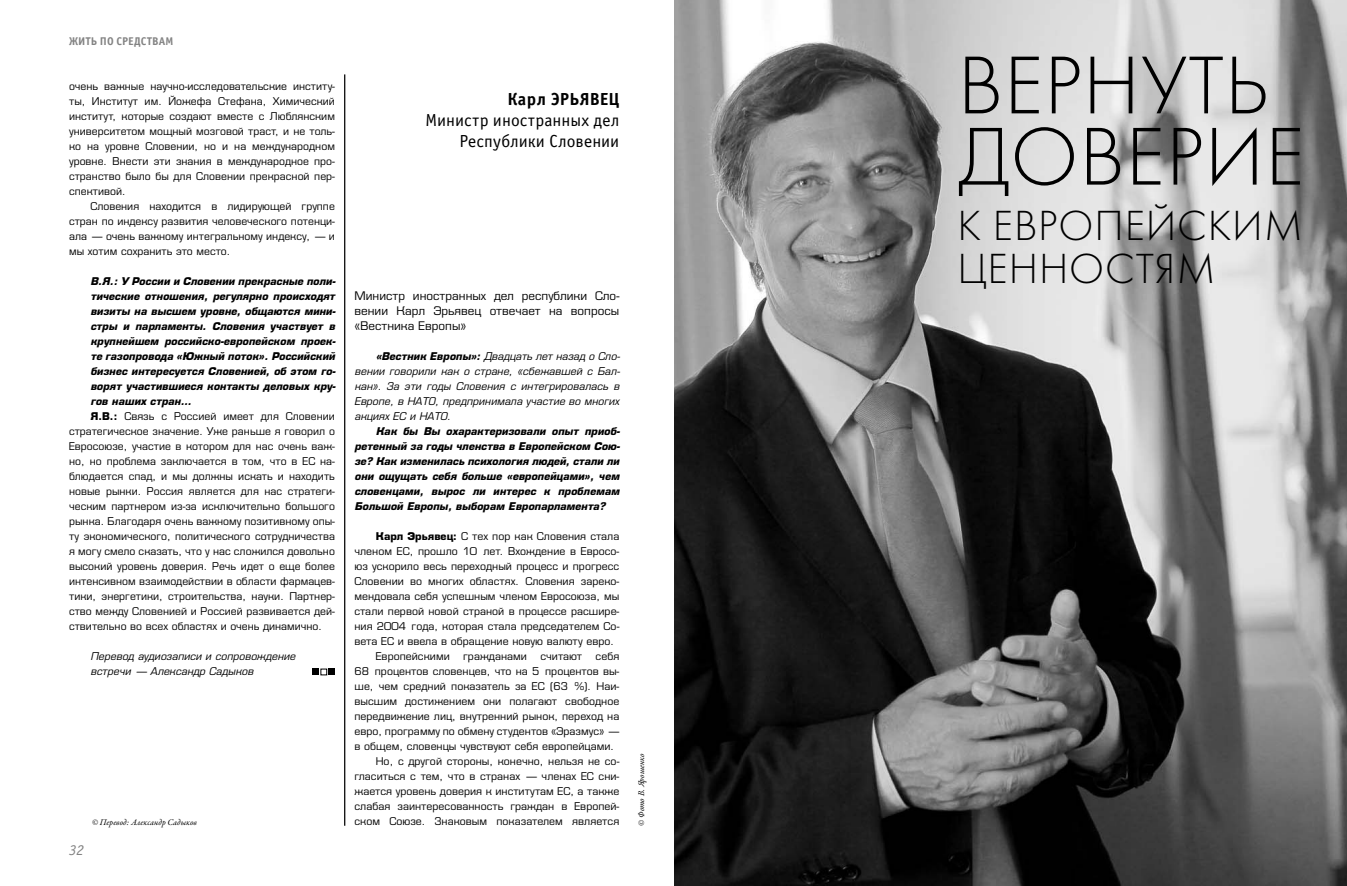
<style>
.page{position:relative;width:1347px;height:886px;background:#fff}
.page>*{position:absolute;margin:0;border:0;box-sizing:border-box;transform-origin:0 0}
.t1{font:300 85px/71.2px "Futura";letter-spacing:.01em;color:#000}
.t2{font:300 43.75px/43.8px "Futura";letter-spacing:.02em;color:#000}
.t3{font:17.5px/21px "Officina Sans Book ITC";letter-spacing:.005em;color:#000;text-align:right}
.t4{font:17.5px "Officina Sans Bold ITC";color:#000}
.t5{font:italic 15px "Officina Sans Book ITC";color:#838383}
.t6{font:12.5px/15px "Eurofont C";letter-spacing:.005em;color:#000;text-align:justify}
.t7{font:11.25px/15px "Eurofont C";letter-spacing:.005em;color:#000;text-align:justify}
.t8{font:italic 700 11.25px/15px "Eurofont C";letter-spacing:.005em;color:#000;text-align:justify}
.t9{font:italic 11.25px/15px "Eurofont C";letter-spacing:.005em;color:#000;text-align:justify}
.t10{font:11.25px "Officina Sans Bold ITC";letter-spacing:.015em;color:#838383}
.t11{font:italic 8.75px "Garamond Premr Pro";letter-spacing:.005em;color:#000}
.s1{font-weight:700}
</style>
<div class="page">
<svg style="left:313px;top:669px;width:22px;height:6px"></svg>
<hr style="left:344px;top:74px;width:1px;height:752px;background:#000">
<img style="left:674px;top:0;width:672px;height:886px">
<p class="t10" style="left:69px;top:37px;width:106px">ЖИТЬ ПО СРЕДСТВАМ</p>
<p class="t7" style="left:69px;top:80px;width:267px">очень важные научно-исследовательские институ&shy;ты, Институт им. Йожефа Стефана, Химический институт, которые создают вместе с Люблянским университетом мощный мозговой траст, и не толь&shy;ко на уровне Словении, но и на международном уровне. Внести эти знания в международное про&shy;странство было бы для Словении прекрасной пер&shy;спективой.</p>
<p class="t7" style="left:69px;top:200px;width:267px;text-indent:21px">Словения находится в лидирующей группе стран по индексу развития человеческого потенци&shy;ала — очень важному интегральному индексу, — и мы хотим сохранить это место.</p>
<p class="t8" style="left:90px;top:275px;width:247px">В.Я.: У России и Словении прекрасные поли-</p>
<p class="t8" style="left:90px;top:290px;width:246px">тические отношения, регулярно происходят</p>
<p class="t8" style="left:90px;top:305px;width:247px">визиты на высшем уровне, общаются мини-</p>
<p class="t8" style="left:90px;top:320px;width:246px">стры и парламенты. Словения участвует в</p>
<p class="t8" style="left:90px;top:335px;width:247px">крупнейшем российско-европейском проек-</p>
<p class="t8" style="left:90px;top:350px;width:246px">те газопровода «Южный поток». Российский</p>
<p class="t8" style="left:90px;top:365px;width:247px">бизнес интересуется Словенией, об этом го-</p>
<p class="t8" style="left:90px;top:380px;width:247px">ворят участившиеся контакты деловых кру-</p>
<p class="t8" style="left:90px;top:395px;width:102px">гов наших стран…</p>
<p class="t7" style="left:90px;top:410px;width:246px"><span class="s1">Я.В.:</span> Связь с Россией имеет для Словении</p>
<p class="t7" style="left:69px;top:425px;width:267px">стратегическое значение. Уже раньше я говорил о</p>
<p class="t7" style="left:69px;top:440px;width:267px">Евросоюзе, участие в котором для нас очень важ-</p>
<p class="t7" style="left:69px;top:455px;width:267px">но, но проблема заключается в том, что в ЕС на-</p>
<p class="t7" style="left:69px;top:470px;width:267px">блюдается спад, и мы должны искать и находить</p>
<p class="t7" style="left:69px;top:485px;width:267px">новые рынки. Россия является для нас стратеги-</p>
<p class="t7" style="left:69px;top:500px;width:267px">ческим партнером из-за исключительно большого</p>
<p class="t7" style="left:69px;top:515px;width:267px">рынка. Благодаря очень важному позитивному опы-</p>
<p class="t7" style="left:69px;top:530px;width:267px">ту экономического, политического сотрудничества</p>
<p class="t7" style="left:69px;top:545px;width:267px">я могу смело сказать, что у нас сложился довольно</p>
<p class="t7" style="left:69px;top:560px;width:267px">высокий уровень доверия. Речь идет о еще более</p>
<p class="t7" style="left:69px;top:575px;width:267px">интенсивном взаимодействии в области фармацев-</p>
<p class="t7" style="left:69px;top:590px;width:267px">тики, энергетики, строительства, науки. Партнер-</p>
<p class="t7" style="left:69px;top:605px;width:267px">ство между Словенией и Россией развивается дей-</p>
<p class="t7" style="left:69px;top:620px;width:254px">ствительно во всех областях и очень динамично.</p>
<p class="t9" style="left:90px;top:650px;width:206px">Перевод аудиозаписи и сопровождение встречи — Александр Садыков</p>
<h3 class="t5" style="left:69px;top:844px;width:16px">32</h3>
<p class="t11" style="left:92px;top:817px;width:106px">© Перевод: Александр Садыков</p>
<h3 class="t4" style="left:507px;top:92px;width:113px">Карл ЭРЬЯВЕЦ</h3>
<h3 class="t3" style="left:425px;top:111px;width:195px">Министр иностранных дел<br>Республики Словении</h3>
<p class="t6" style="left:354px;top:289px;width:266px">Министр иностранных дел республики Сло&shy;вении Карл Эрьявец отвечает на вопросы «Вестника Европы»</p>
<p class="t9" style="left:354px;top:350px;width:267px;text-indent:21px"><span class="s1">«Вестник Европы»:</span> Двадцать лет назад о Сло&shy;вении говорили как о стране, «сбежавшей с Бал&shy;кан». За эти годы Словения с интегрировалась в Европе, в НАТО, предпринимала участие во многих акциях ЕС и НАТО.</p>
<p class="t8" style="left:354px;top:425px;width:267px;text-indent:21px">Как бы Вы охарактеризовали опыт приоб&shy;ретенный за годы членства в Европейском Сою&shy;зе? Как изменилась психология людей, стали ли они ощущать себя больше «европейцами», чем словенцами, вырос ли интерес к проблемам Большой Европы, выборам Европарламента?</p>
<p class="t7" style="left:376px;top:530px;width:245px"><span class="s1">Карл Эрьявец:</span> С тех пор как Словения стала</p>
<p class="t7" style="left:354px;top:545px;width:266px">членом ЕС, прошло 10 лет. Вхождение в Евросо-</p>
<p class="t7" style="left:354px;top:560px;width:266px">юз ускорило весь переходный процесс и прогресс</p>
<p class="t7" style="left:354px;top:575px;width:266px">Словении во многих областях. Словения зареко-</p>
<p class="t7" style="left:354px;top:590px;width:266px">мендовала себя успешным членом Евросоюза, мы</p>
<p class="t7" style="left:354px;top:605px;width:266px">стали первой новой страной в процессе расшире-</p>
<p class="t7" style="left:354px;top:620px;width:266px">ния 2004 года, которая стала председателем Со-</p>
<p class="t7" style="left:354px;top:635px;width:261px">вета ЕС и ввела в обращение новую валюту евро.</p>
<p class="t7" style="left:376px;top:650px;width:245px">Европейскими гражданами считают себя</p>
<p class="t7" style="left:354px;top:665px;width:266px">68 процентов словенцев, что на 5 процентов вы-</p>
<p class="t7" style="left:354px;top:680px;width:266px">ше, чем средний показатель за ЕС (63 %). Наи-</p>
<p class="t7" style="left:354px;top:695px;width:266px">высшим достижением они полагают свободное</p>
<p class="t7" style="left:354px;top:710px;width:266px">передвижение лиц, внутренний рынок, переход на</p>
<p class="t7" style="left:354px;top:725px;width:266px">евро, программу по обмену студентов «Эразмус» —</p>
<p class="t7" style="left:354px;top:740px;width:261px">в общем, словенцы чувствуют себя европейцами.</p>
<p class="t7" style="left:376px;top:755px;width:245px">Но, с другой стороны, конечно, нельзя не со-</p>
<p class="t7" style="left:354px;top:770px;width:266px">гласиться с тем, что в странах — членах ЕС сни-</p>
<p class="t7" style="left:354px;top:785px;width:266px">жается уровень доверия к институтам ЕС, а также</p>
<p class="t7" style="left:354px;top:800px;width:266px">слабая заинтересованность граждан в Европей-</p>
<p class="t7" style="left:354px;top:815px;width:266px">ском Союзе. Знаковым показателем является</p>
<p class="t11" style="left:636px;top:826px;width:74px;rotate:-90deg">© Фото В. Ярошенко</p>
<h1 class="t1" style="left:957px;top:57px;width:348px">ВЕРНУТЬ<br>ДОВЕРИЕ</h1>
<h2 class="t2" style="left:957px;top:207px;width:347px">К ЕВРОПЕЙСКИМ<br>ЦЕННОСТЯМ</h2>
</div>
